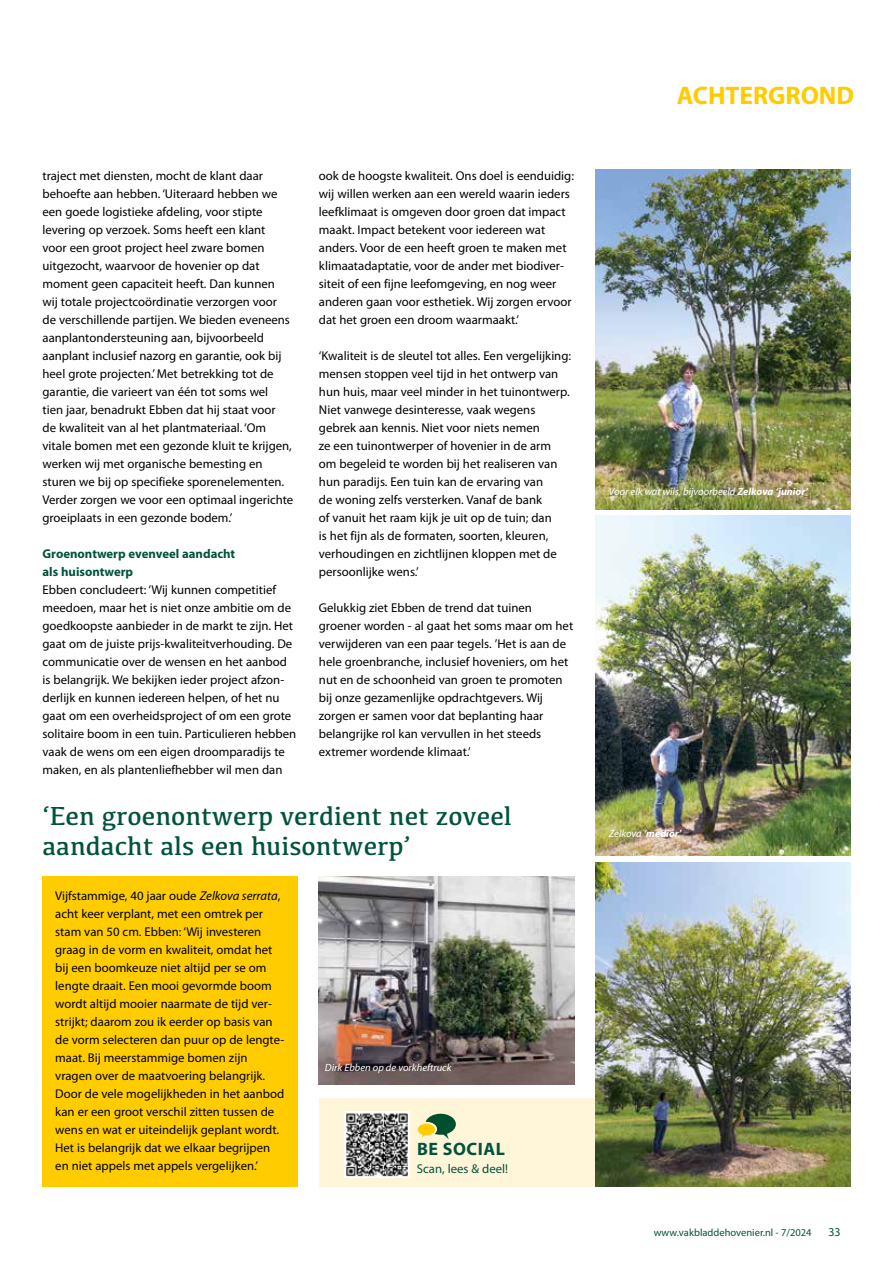
<style>
.page{position:relative;width:893px;height:1263px;background:#fff}
.page>*{position:absolute;margin:0;border:0;box-sizing:border-box;transform-origin:0 0}
.t1{font:27px/30px "Kefa";color:#00533d}
.t2{font:700 25.5px "Myriad Pro";color:#fc0}
.t3{font:700 18px "Myriad Pro";letter-spacing:.03em;color:#00533d}
.t4{font:12.75px/18px "Myriad Pro";color:#000}
.t5{font:700 12.75px/18px "Myriad Pro";color:#00533d}
.t6{font:12.75px "Myriad Pro";color:#00533d}
.t7{font:12px "Myriad Pro";color:#00533d}
.t8{font:italic 10.5px "Myriad Pro";color:#fff}
.t9{font:10.5px "Myriad Pro";color:#00533d}
.t10{font:italic 700 10.5px "Myriad Pro";color:#fff}
.s1{font-style:italic}
.s2{font-weight:700}
.s3{font-weight:400}
</style>
<div class="page">
<div style="left:319px;top:1098px;width:319px;height:89px;background:#fff5d8"></div>
<img style="left:344px;top:1111px;width:66px;height:66px">
<svg style="left:418px;top:1114px;width:38px;height:25px"></svg>
<img style="left:319px;top:876px;width:255px;height:208px">
<img style="left:595px;top:169px;width:255px;height:341px">
<img style="left:595px;top:516px;width:255px;height:340px">
<img style="left:595px;top:862px;width:255px;height:324px">
<div style="left:43px;top:876px;width:255px;height:310px;background:#fc0"></div>
<p class="t4" style="left:43px;top:167px;width:252px">traject met diensten, mocht de klant daar behoefte aan hebben. ‘Uiteraard hebben we een goede logistieke afdeling, voor stipte levering op verzoek. Soms heeft een klant<br>voor een groot project heel zware bomen uitgezocht, waarvoor de hovenier op dat moment geen capaciteit heeft. Dan kunnen wij totale projectcoördinatie verzorgen voor de verschillende partijen. We bieden eveneens aanplantondersteuning aan, bijvoorbeeld aanplant inclusief nazorg en garantie, ook bij heel grote projecten.’ Met betrekking tot de garantie, die varieert van één tot soms wel<br>tien jaar, benadrukt Ebben dat hij staat voor<br>de kwaliteit van al het plantmateriaal. ‘Om vitale bomen met een gezonde kluit te krijgen, werken wij met organische bemesting en sturen we bij op specifieke sporenelementen.<br>Verder zorgen we voor een optimaal ingerichte groeiplaats in een gezonde bodem.’</p>
<p class="t5" style="left:43px;top:544px;width:194px">Groenontwerp evenveel aandacht als huisontwerp</p>
<p class="t4" style="left:43px;top:581px;width:255px">Ebben concludeert: ‘Wij kunnen competitief meedoen, maar het is niet onze ambitie om de goedkoopste aanbieder in de markt te zijn. Het gaat om de juiste prijs-kwaliteitverhouding. De communicatie over de wensen en het aanbod is belangrijk. We bekijken ieder project afzon&shy;derlijk en kunnen iedereen helpen, of het nu gaat om een overheidsproject of om een grote solitaire boom in een tuin. Particulieren hebben vaak de wens om een eigen droomparadijs te maken, en als plantenliefhebber wil men dan</p>
<p class="t4" style="left:319px;top:167px;width:257px">ook de hoogste kwaliteit. Ons doel is eenduidig: wij willen werken aan een wereld waarin ieders leefklimaat is omgeven door groen dat impact maakt. Impact betekent voor iedereen wat anders. Voor de een heeft groen te maken met klimaatadaptatie, voor de ander met biodiver&shy;siteit of een fijne leefomgeving, en nog weer anderen gaan voor esthetiek. Wij zorgen ervoor dat het groen een droom waarmaakt.’</p>
<p class="t4" style="left:319px;top:347px;width:254px">‘Kwaliteit is de sleutel tot alles. Een vergelijking: mensen stoppen veel tijd in het ontwerp van hun huis, maar veel minder in het tuinontwerp.<br>Niet vanwege desinteresse, vaak wegens gebrek aan kennis. Niet voor niets nemen<br>ze een tuinontwerper of hovenier in de arm om begeleid te worden bij het realiseren van hun paradijs. Een tuin kan de ervaring van<br>de woning zelfs versterken. Vanaf de bank<br>of vanuit het raam kijk je uit op de tuin; dan<br>is het fijn als de formaten, soorten, kleuren, verhoudingen en zichtlijnen kloppen met de persoonlijke wens.’</p>
<p class="t4" style="left:319px;top:599px;width:256px">Gelukkig ziet Ebben de trend dat tuinen groener worden - al gaat het soms maar om het verwijderen van een paar tegels. ’Het is aan de hele groenbranche, inclusief hoveniers, om het nut en de schoonheid van groen te promoten bij onze gezamenlijke opdrachtgevers. Wij zorgen er samen voor dat beplanting haar belangrijke rol kan vervullen in het steeds extremer wordende klimaat.’</p>
<h1 class="t1" style="left:43px;top:800px;width:471px">‘Een groenontwerp verdient net zoveel aandacht als een huisontwerp’</h1>
<p class="t4" style="left:55px;top:887px;width:231px">Vijfstammige, 40 jaar oude <span class="s1">Zelkova serrata</span>, acht keer verplant, met een omtrek per stam van 50 cm. Ebben: ‘Wij investeren graag in de vorm en kwaliteit, omdat het bij een boomkeuze niet altijd per se om lengte draait. Een mooi gevormde boom wordt altijd mooier naarmate de tijd ver&shy;strijkt; daarom zou ik eerder op basis van de vorm selecteren dan puur op de lengte&shy;maat. Bij meerstammige bomen zijn vragen over de maatvoering belangrijk.<br>Door de vele mogelijkheden in het aanbod kan er een groot verschil zitten tussen de wens en wat er uiteindelijk geplant wordt.<br>Het is belangrijk dat we elkaar begrijpen en niet appels met appels vergelijken.’</p>
<p class="t8" style="left:325px;top:1061px;width:128px">Dirk Ebben op de vorkheftruck</p>
<h3 class="t3" style="left:417px;top:1137px;width:89px">BE SOCIAL</h3>
<p class="t6" style="left:417px;top:1161px;width:93px">Scan, lees &amp; deel!</p>
<h2 class="t2" style="left:677px;top:79px;width:179px">ACHTERGROND</h2>
<p class="t8" style="left:609px;top:485px;width:201px">Voor elk wat wils, bijvoorbeeld <span class="s2">Zelkova ‘junior’</span></p>
<p class="t10" style="left:609px;top:827px;width:74px"><span class="s3">Zelkova</span> ‘medior’</p>
<p class="t9" style="left:654px;top:1226px;width:159px">www.vakbladdehovenier.nl - 7/2024</p>
<p class="t7" style="left:828px;top:1224px;width:14px">33</p>
</div>
